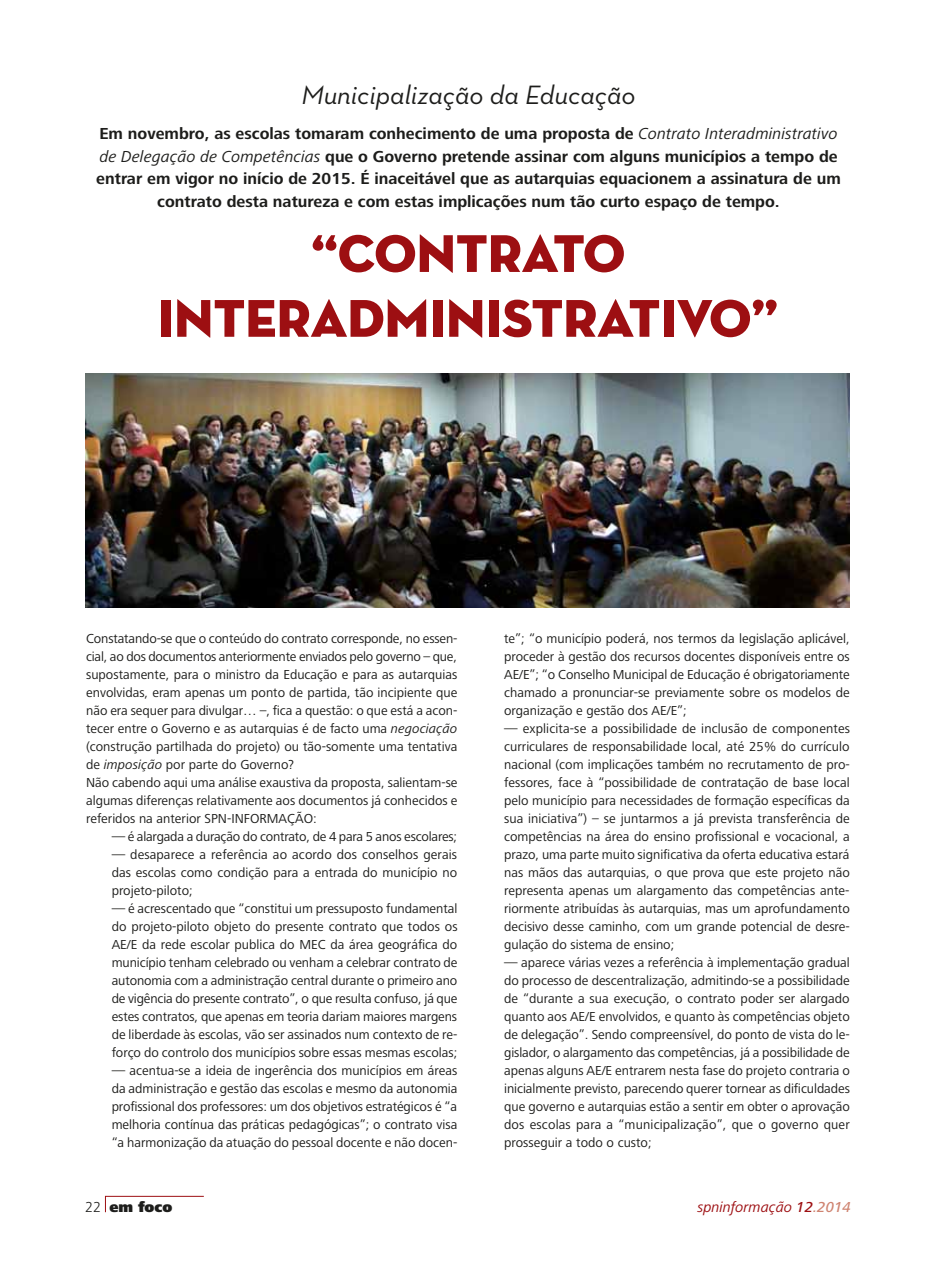
<style>
.page{position:relative;width:936px;height:1276px;background:#fff}
.page>*{position:absolute;margin:0;border:0;box-sizing:border-box;transform-origin:0 0}
.t1{font:54px/64.8px "Neutra Disp Titling";color:#9d0f12;text-align:center}
.t2{font:italic 27px "Neutra Text";color:#1d1d1b}
.t3{font:700 16.5px/22.5px "Frutiger Next LT";color:#1d1d1b;text-align:center}
.t4{font:italic 15px "Frutiger Next LT";color:#9d0f12}
.t5{font:900 15px "Frutiger Next LT";color:#1d1d1b}
.t6{font:13.5px/18px "Frutiger Next LT";color:#1d1d1b;text-align:justify}
.s1{font-weight:400;font-style:italic}
.s2{font-style:italic}
.s3{font-weight:300}
.s4{font-weight:500}
.s5{font-weight:500;color:#cf8471}
</style>
<div class="page">
<svg style="left:105px;top:1195px;width:99px;height:18px"></svg>
<img style="left:85px;top:373px;width:764px;height:234px">
<h2 class="t2" style="left:301px;top:78px;width:335px">Municipalização da Educação</h2>
<p class="t3" style="left:96px;top:122px;width:746px">Em novembro, as escolas tomaram conhecimento de uma proposta de <span class="s1">Contrato Interadministrativo de Delegação de Competências</span> que o Governo pretende assinar com alguns municípios a tempo de entrar em vigor no início de 2015. É inaceitável que as autarquias equacionem a assinatura de um contrato desta natureza e com estas implicações num tão curto espaço de tempo.</p>
<h1 class="t1" style="left:157px;top:221px;width:622px">“CONTRATO<br>INTERADMINISTRATIVO”</h1>
<p class="t6" style="left:86px;top:630px;width:373px;text-align:left">Constatando-se que o conteúdo do contrato corresponde, no essen&shy;cial, ao dos documentos anteriormente enviados pelo governo – que, supostamente, para o ministro da Educação e para as autarquias envolvidas, eram apenas um ponto de partida, tão incipiente que não era sequer para divulgar… –, fica a questão: o que está a acon&shy;tecer entre o Governo e as autarquias é de facto uma <span class="s2">negociação </span>(construção partilhada do projeto) ou tão-somente uma tentativa de <span class="s2">imposição</span> por parte do Governo?<br>Não cabendo aqui uma análise exaustiva da proposta, salientam-se algumas diferenças relativamente aos documentos já conhecidos e referidos na anterior SPN-INFORMAÇÃO:</p>
<p class="t6" style="left:112px;top:828px;width:347px">— é alargada a duração do contrato, de 4 para 5 anos escolares;</p>
<p class="t6" style="left:112px;top:846px;width:347px">— desaparece a referência ao acordo dos conselhos gerais das escolas como condição para a entrada do município no projeto-piloto;</p>
<p class="t6" style="left:112px;top:900px;width:347px">— é acrescentado que “constitui um pressuposto fundamental do projeto-piloto objeto do presente contrato que todos os AE/E da rede escolar publica do MEC da área geográfica do município tenham celebrado ou venham a celebrar contrato de autonomia com a administração central durante o primeiro ano de vigência do presente contrato”, o que resulta confuso, já que estes contratos, que apenas em teoria dariam maiores margens de liberdade às escolas, vão ser assinados num contexto de re&shy;forço do controlo dos municípios sobre essas mesmas escolas;</p>
<p class="t6" style="left:112px;top:1061px;width:347px">— acentua-se a ideia de ingerência dos municípios em áreas da administração e gestão das escolas e mesmo da autonomia profissional dos professores: um dos objetivos estratégicos é “a melhoria contínua das práticas pedagógicas”; o contrato visa “a harmonização da atuação do pessoal docente e não docen-</p>
<p class="t6" style="left:504px;top:630px;width:347px">te”; “o município poderá, nos termos da legislação aplicável, proceder à gestão dos recursos docentes disponíveis entre os AE/E”; “o Conselho Municipal de Educação é obrigatoriamente chamado a pronunciar-se previamente sobre os modelos de organização e gestão dos AE/E”;</p>
<p class="t6" style="left:504px;top:720px;width:347px">— explicita-se a possibilidade de inclusão de componentes curriculares de responsabilidade local, até 25% do currículo nacional (com implicações também no recrutamento de pro&shy;fessores, face à “possibilidade de contratação de base local pelo município para necessidades de formação específicas da sua iniciativa”) – se juntarmos a já prevista transferência de competências na área do ensino profissional e vocacional, a prazo, uma parte muito significativa da oferta educativa estará nas mãos das autarquias, o que prova que este projeto não representa apenas um alargamento das competências ante&shy;riormente atribuídas às autarquias, mas um aprofundamento decisivo desse caminho, com um grande potencial de desre&shy;gulação do sistema de ensino;</p>
<p class="t6" style="left:504px;top:954px;width:347px">— aparece várias vezes a referência à implementação gradual do processo de descentralização, admitindo-se a possibilidade de “durante a sua execução, o contrato poder ser alargado quanto aos AE/E envolvidos, e quanto às competências objeto de delegação”. Sendo compreensível, do ponto de vista do le&shy;gislador, o alargamento das competências, já a possibilidade de apenas alguns AE/E entrarem nesta fase do projeto contraria o inicialmente previsto, parecendo querer tornear as dificuldades que governo e autarquias estão a sentir em obter o aprovação dos escolas para a “municipalização”, que o governo quer prosseguir a todo o custo;</p>
<p class="t5" style="left:85px;top:1198px;width:89px"><span class="s3">22</span> em foco</p>
<p class="t4" style="left:697px;top:1199px;width:155px">spninformação <span class="s4">12</span><span class="s5">.2014</span></p>
</div>
